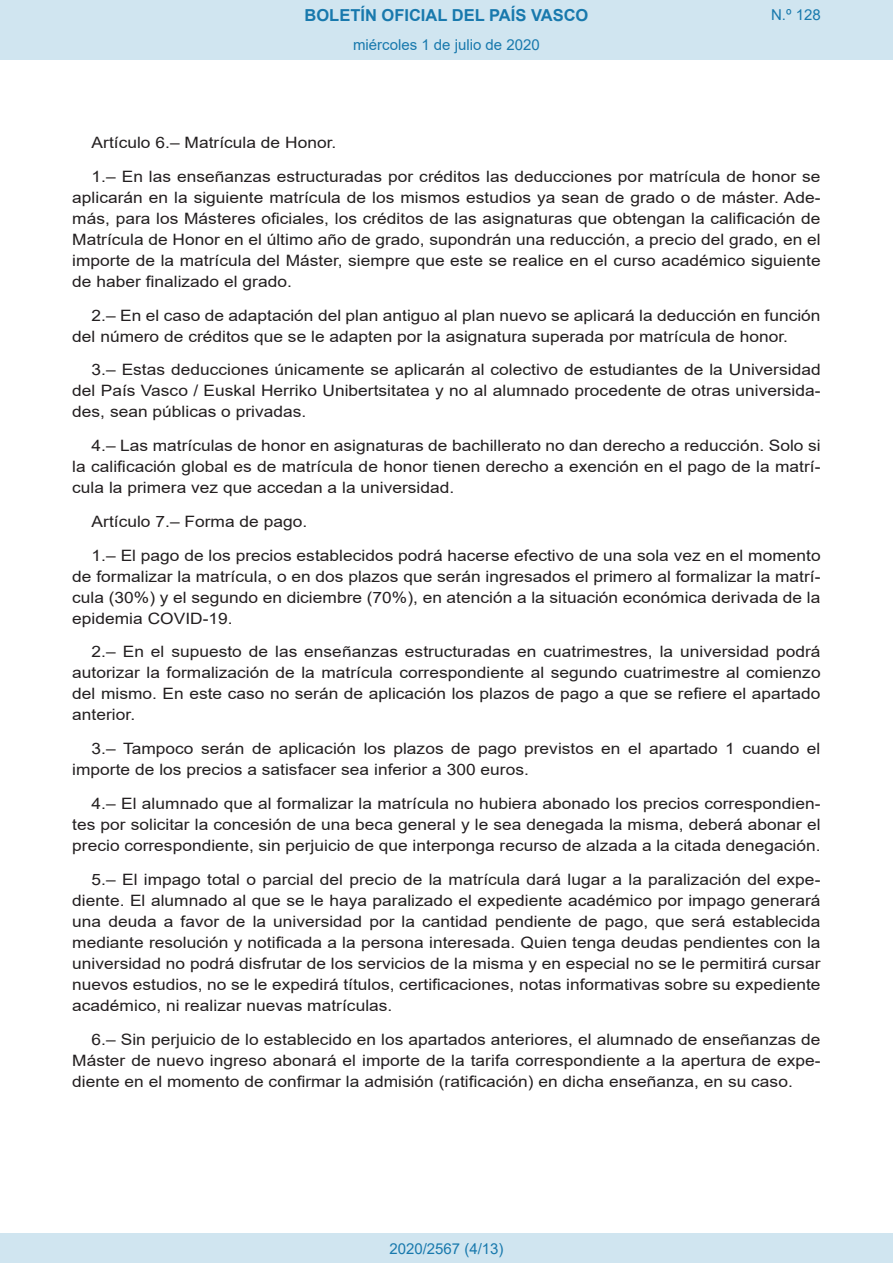
<style>
.page{position:relative;width:893px;height:1263px;background:#fff}
.page>*{position:absolute;margin:0;border:0;box-sizing:border-box;transform-origin:0 0}
.t1{font:700 16.5px "Arial";color:#1879ad}
.BOPVDetalle{font:15.6px/21px "Arial";color:#231f20;text-align:justify;scale:1.11 1}
.Paginacion_Centro{font:15px "Arial";color:#1879ad}
</style>
<div class="page">
<div style="left:0;top:0;width:893px;height:60px;background:#d0e5f0"></div>
<div style="left:0;top:1233px;width:893px;height:30px;background:#d0e5f0"></div>
<p class="t1" style="left:305px;top:3px;width:285px">BOLETÍN OFICIAL DEL PAÍS VASCO</p>
<p class="Paginacion_Centro" style="left:353px;top:35px;width:188px">miércoles 1 de julio de 2020</p>
<p class="Paginacion_Centro" style="left:771px;top:5px;width:51px">N.º 128</p>
<p class="BOPVDetalle" style="left:92px;top:132px;width:222px">Artículo 6.– Matrícula de Honor.</p>
<p class="BOPVDetalle" style="left:72px;top:166px;width:676px;text-indent:19px">1.– En las enseñanzas estructuradas por créditos las deducciones por matrícula de honor se aplicarán en la siguiente matrícula de los mismos estudios ya sean de grado o de máster. Ade&shy;más, para los Másteres oficiales, los créditos de las asignaturas que obtengan la calificación de Matrícula de Honor en el último año de grado, supondrán una reducción, a precio del grado, en el importe de la matrícula del Máster, siempre que este se realice en el curso académico siguiente de haber finalizado el grado.</p>
<p class="BOPVDetalle" style="left:72px;top:305px;width:676px;text-indent:19px">2.– En el caso de adaptación del plan antiguo al plan nuevo se aplicará la deducción en función del número de créditos que se le adapten por la asignatura superada por matrícula de honor.</p>
<p class="BOPVDetalle" style="left:72px;top:359px;width:676px;text-indent:19px">3.– Estas deducciones únicamente se aplicarán al colectivo de estudiantes de la Universidad del País Vasco / Euskal Herriko Unibertsitatea y no al alumnado procedente de otras universida&shy;des, sean públicas o privadas.</p>
<p class="BOPVDetalle" style="left:72px;top:435px;width:676px;text-indent:19px">4.– Las matrículas de honor en asignaturas de bachillerato no dan derecho a reducción. Solo si la calificación global es de matrícula de honor tienen derecho a exención en el pago de la matrí&shy;cula la primera vez que accedan a la universidad.</p>
<p class="BOPVDetalle" style="left:92px;top:511px;width:196px">Artículo 7.– Forma de pago.</p>
<p class="BOPVDetalle" style="left:72px;top:545px;width:676px;text-indent:19px">1.– El pago de los precios establecidos podrá hacerse efectivo de una sola vez en el momento de formalizar la matrícula, o en dos plazos que serán ingresados el primero al formalizar la matrí&shy;cula (30%) y el segundo en diciembre (70%), en atención a la situación económica derivada de la epidemia COVID-19.</p>
<p class="BOPVDetalle" style="left:72px;top:641px;width:676px;text-indent:19px">2.– En el supuesto de las enseñanzas estructuradas en cuatrimestres, la universidad podrá autorizar la formalización de la matrícula correspondiente al segundo cuatrimestre al comienzo del mismo. En este caso no serán de aplicación los plazos de pago a que se refiere el apartado anterior.</p>
<p class="BOPVDetalle" style="left:72px;top:738px;width:676px;text-indent:19px">3.– Tampoco serán de aplicación los plazos de pago previstos en el apartado 1 cuando el importe de los precios a satisfacer sea inferior a 300 euros.</p>
<p class="BOPVDetalle" style="left:72px;top:793px;width:676px;text-indent:19px">4.– El alumnado que al formalizar la matrícula no hubiera abonado los precios correspondien&shy;tes por solicitar la concesión de una beca general y le sea denegada la misma, deberá abonar el precio correspondiente, sin perjuicio de que interponga recurso de alzada a la citada denegación.</p>
<p class="BOPVDetalle" style="left:72px;top:869px;width:676px;text-indent:19px">5.– El impago total o parcial del precio de la matrícula dará lugar a la paralización del expe&shy;diente. El alumnado al que se le haya paralizado el expediente académico por impago generará una deuda a favor de la universidad por la cantidad pendiente de pago, que será establecida mediante resolución y notificada a la persona interesada. Quien tenga deudas pendientes con la universidad no podrá disfrutar de los servicios de la misma y en especial no se le permitirá cursar nuevos estudios, no se le expedirá títulos, certificaciones, notas informativas sobre su expediente académico, ni realizar nuevas matrículas.</p>
<p class="BOPVDetalle" style="left:72px;top:1028px;width:676px;text-indent:19px">6.– Sin perjuicio de lo establecido en los apartados anteriores, el alumnado de enseñanzas de Máster de nuevo ingreso abonará el importe de la tarifa correspondiente a la apertura de expe&shy;diente en el momento de confirmar la admisión (ratificación) en dicha enseñanza, en su caso.</p>
<p class="Paginacion_Centro" style="left:389px;top:1238px;width:116px">2020/2567 (4/13)</p>
</div>
